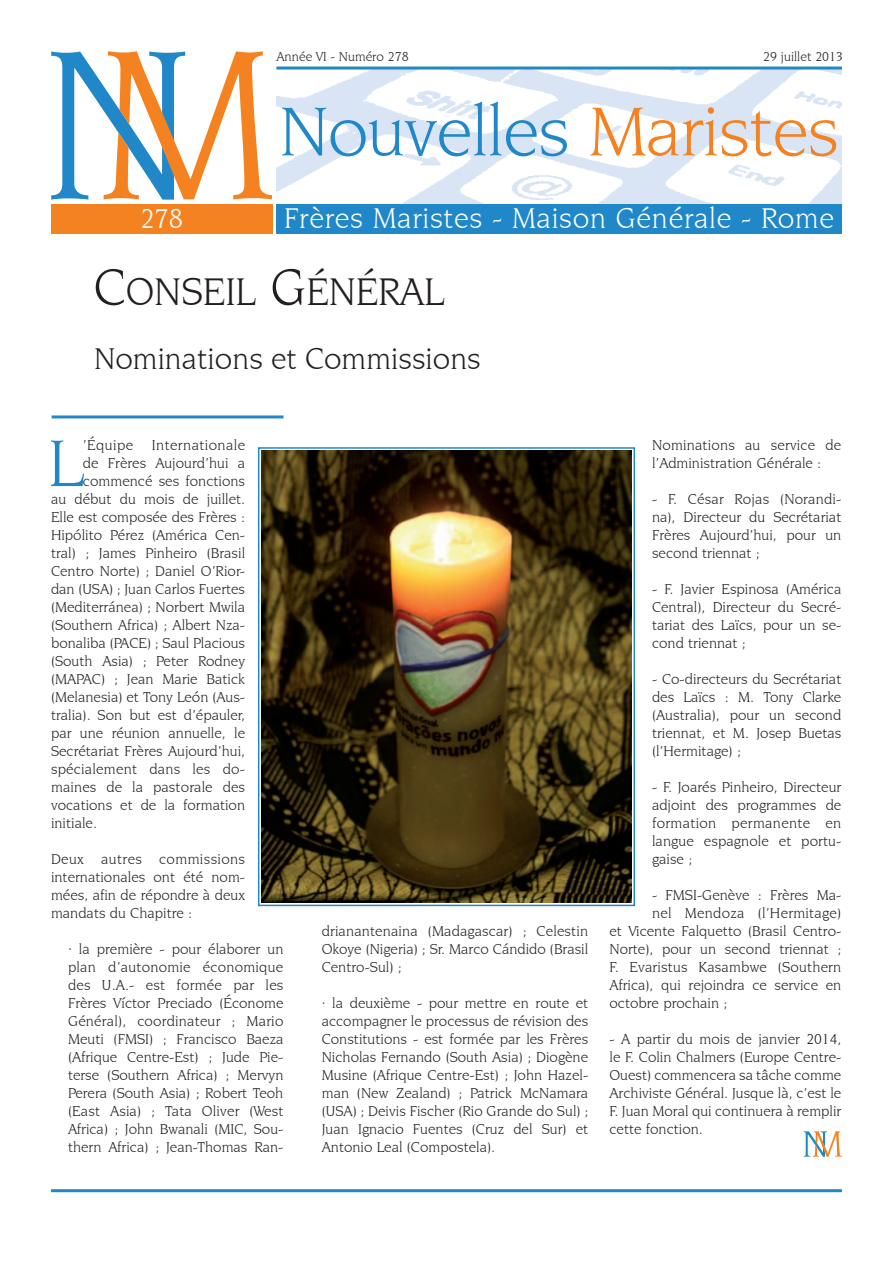
<style>
.page{position:relative;width:893px;height:1263px;background:#fff}
.page>*{position:absolute;margin:0;border:0;box-sizing:border-box;transform-origin:0 0}
.t1{font:73.5px "Novarese IT Cby BT";letter-spacing:-.015em;color:#2088c9}
.t2{font:70.2px "Novarese IT Cby BT";color:#2088c9}
.t3{font:40.5px "Novarese IT Cby BT";color:#231f20}
.t4{font:31.5px "Novarese IT Cby BT";color:#231f20}
.t5{font:30px "Novarese IT Cby BT";letter-spacing:.02em;color:#fff}
.t6{font:28.5px "Novarese IT Cby BT";color:#fff}
.t7{font:15px/18px "Novarese IT Cby BT";color:#231f20;text-align:justify}
.t8{font:15px "Novarese IT Cby BT";letter-spacing:.025em;color:#231f20}
.t9{font:13.5px "Novarese IT Cby BT";color:#231f20}
.s1{color:#f58220}
.s2{font-size:54px}
</style>
<div class="page">
<img style="left:276px;top:70px;width:566px;height:134px">
<hr style="left:276px;top:67px;width:566px;height:3px;background:#2088c9">
<div style="left:276px;top:204px;width:566px;height:30px;background:#2088c9"></div>
<svg style="left:51px;top:51px;width:221px;height:149px"></svg>
<hr style="left:51px;top:1189px;width:791px;height:3px;background:#2088c9">
<div style="left:51px;top:204px;width:221px;height:30px;background:#f58220"></div>
<hr style="left:52px;top:415px;width:231px;height:3px;background:#2088c9">
<img style="left:261px;top:451px;width:370px;height:451px">
<div style="left:258px;top:447px;width:377px;height:459px;border:2px solid #2088c9"></div>
<svg style="left:804px;top:1131px;width:38px;height:26px"></svg>
<p class="t9" style="left:276px;top:49px;width:134px">Année VI - Numéro 278</p>
<p class="t9" style="left:763px;top:49px;width:81px">29 juillet 2013</p>
<h1 class="t1" style="left:279px;top:88px;width:561px">Nouvelles <span class="s1">Maristes</span></h1>
<h3 class="t5" style="left:284px;top:201px;width:551px">Frères Maristes - Maison Générale - Rome</h3>
<h3 class="t6" style="left:140px;top:202px;width:45px">278</h3>
<h3 class="t3" style="left:94px;top:267px;width:352px"><span class="s2">C</span>ONSEIL <span class="s2">G</span>ÉNÉRAL</h3>
<h3 class="t4" style="left:94px;top:340px;width:388px">Nominations et Commissions</h3>
<h2 class="t2" style="left:48px;top:421px;width:36px">L</h2>
<p class="t8" style="left:83px;top:436px;width:164px">’Équipe Internationale</p>
<p class="t7" style="left:83px;top:454px;width:164px">de Frères Aujourd’hui a</p>
<p class="t7" style="left:83px;top:472px;width:164px">commencé ses fonctions</p>
<p class="t7" style="left:51px;top:490px;width:196px">au début du mois de juillet.</p>
<p class="t7" style="left:51px;top:508px;width:196px">Elle est composée des Frères :</p>
<p class="t7" style="left:51px;top:526px;width:196px">Hipólito Pérez (América Cen-</p>
<p class="t7" style="left:51px;top:544px;width:196px">tral) ; James Pinheiro (Brasil</p>
<p class="t7" style="left:51px;top:562px;width:196px">Centro Norte) ; Daniel O’Rior-</p>
<p class="t7" style="left:51px;top:580px;width:196px">dan (USA) ; Juan Carlos Fuertes</p>
<p class="t7" style="left:51px;top:598px;width:196px">(Mediterránea) ; Norbert Mwila</p>
<p class="t7" style="left:51px;top:616px;width:196px">(Southern Africa) ; Albert Nza-</p>
<p class="t7" style="left:51px;top:634px;width:196px">bonaliba (PACE) ; Saul Placious</p>
<p class="t7" style="left:51px;top:652px;width:196px">(South Asia) ; Peter Rodney</p>
<p class="t7" style="left:51px;top:670px;width:196px">(MAPAC) ; Jean Marie Batick</p>
<p class="t7" style="left:51px;top:688px;width:196px">(Melanesia) et Tony León (Aus-</p>
<p class="t7" style="left:51px;top:706px;width:196px">tralia). Son but est d’épauler,</p>
<p class="t7" style="left:51px;top:724px;width:196px">par une réunion annuelle, le</p>
<p class="t7" style="left:51px;top:742px;width:196px">Secrétariat Frères Aujourd’hui,</p>
<p class="t7" style="left:51px;top:760px;width:196px">spécialement dans les do-</p>
<p class="t7" style="left:51px;top:778px;width:196px">maines de la pastorale des</p>
<p class="t7" style="left:51px;top:796px;width:196px">vocations et de la formation</p>
<p class="t7" style="left:51px;top:814px;width:47px">initiale.</p>
<p class="t7" style="left:51px;top:850px;width:196px">Deux autres commissions internationales ont été nom&shy;mées, afin de répondre à deux mandats du Chapitre :</p>
<p class="t7" style="left:68px;top:940px;width:217px">· la première - pour élaborer un plan d’autonomie économique des U.A.- est formée par les Frères Víctor Preciado (Économe Général), coordinateur ; Mario Meuti (FMSI) ; Francisco Baeza (Afrique Centre-Est) ; Jude Pie&shy;terse (Southern Africa) ; Mervyn Perera (South Asia) ; Robert Teoh (East Asia) ; Tata Oliver (West Africa) ; John Bwanali (MIC, Sou&shy;thern Africa) ; Jean-Thomas Ran-</p>
<p class="t7" style="left:322px;top:922px;width:268px">drianantenaina (Madagascar) ; Celestin Okoye (Nigeria) ; Sr. Marco Cándido (Brasil Centro-Sul) ;</p>
<p class="t7" style="left:322px;top:994px;width:268px">· la deuxième - pour mettre en route et accompagner le processus de révision des Constitutions - est formée par les Frères Nicholas Fernando (South Asia) ; Diogène Musine (Afrique Centre-Est) ; John Hazel&shy;man (New Zealand) ; Patrick McNamara (USA) ; Deivis Fischer (Rio Grande do Sul) ; Juan Ignacio Fuentes (Cruz del Sur) et Antonio Leal (Compostela).</p>
<p class="t7" style="left:652px;top:436px;width:191px">Nominations au service de l’Administration Générale :</p>
<p class="t7" style="left:652px;top:490px;width:191px">- F. César Rojas (Norandi&shy;na), Directeur du Secrétariat Frères Aujourd’hui, pour un second triennat ;</p>
<p class="t7" style="left:652px;top:580px;width:191px">- F. Javier Espinosa (América Central), Directeur du Secré&shy;tariat des Laïcs, pour un se&shy;cond triennat ;</p>
<p class="t7" style="left:652px;top:670px;width:191px">- Co-directeurs du Secrétariat des Laïcs : M. Tony Clarke (Australia), pour un second triennat, et M. Josep Buetas (l’Hermitage) ;</p>
<p class="t7" style="left:652px;top:778px;width:191px">- F. Joarés Pinheiro, Directeur adjoint des programmes de formation permanente en langue espagnole et portu&shy;gaise ;</p>
<p class="t7" style="left:652px;top:886px;width:191px">- FMSI-Genève : Frères Ma-</p>
<p class="t7" style="left:652px;top:904px;width:191px">nel Mendoza (l’Hermitage)</p>
<p class="t7" style="left:609px;top:922px;width:233px">et Vicente Falquetto (Brasil Centro-</p>
<p class="t7" style="left:609px;top:940px;width:233px">Norte), pour un second triennat ;</p>
<p class="t7" style="left:609px;top:958px;width:233px">F. Evaristus Kasambwe (Southern</p>
<p class="t7" style="left:609px;top:976px;width:233px">Africa), qui rejoindra ce service en</p>
<p class="t7" style="left:609px;top:994px;width:119px">octobre prochain ;</p>
<p class="t7" style="left:609px;top:1030px;width:233px">- A partir du mois de janvier 2014, le F. Colin Chalmers (Europe Centre-Ouest) commencera sa tâche comme Archiviste Général. Jusque là, c’est le F. Juan Moral qui continuera à remplir cette fonction.</p>
</div>
